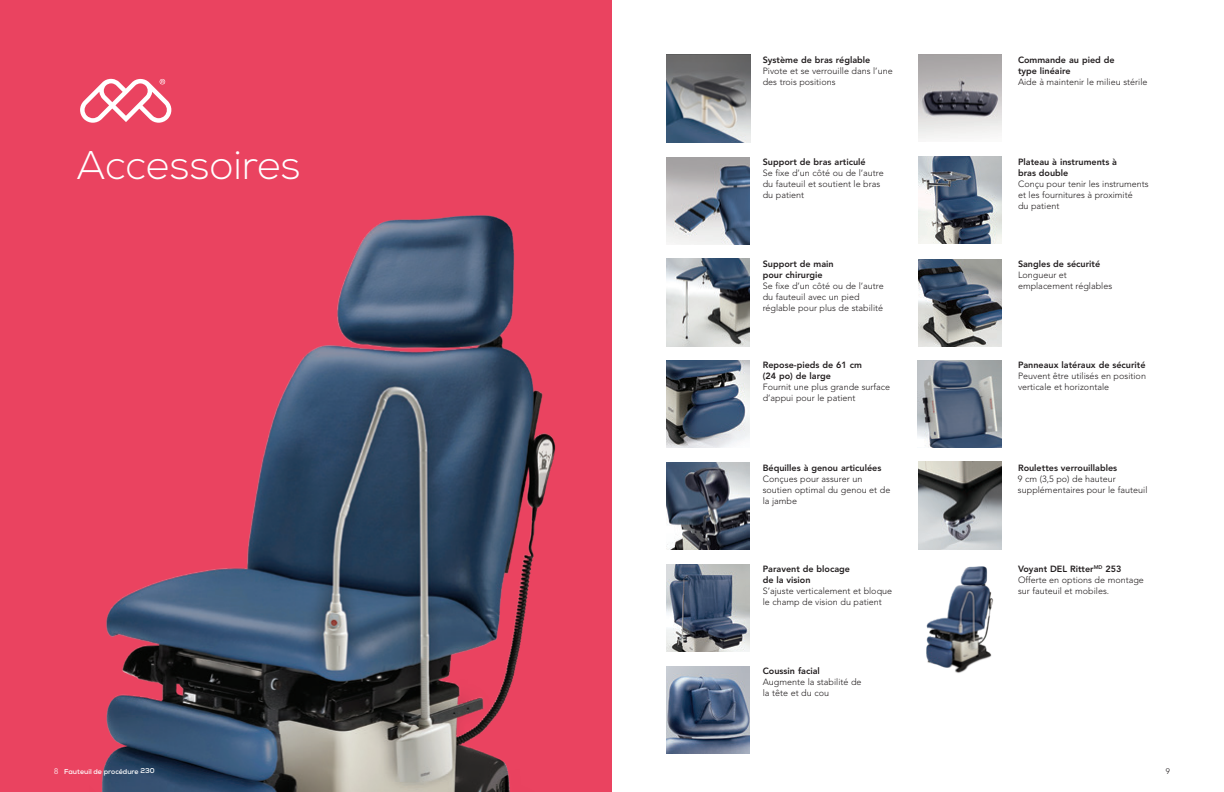
<style>
.page{position:relative;width:1224px;height:792px;background:#fff}
.page>*{position:absolute;margin:0;border:0;box-sizing:border-box;transform-origin:0 0}
.Headline_Style_1{font:300 40px "Nexa";color:#fff}
.NEW_CAPTIONS{font:300 9px/11px "Avenir LT Pro";color:#231f20}
.NEW_CAPTIONS-2{font:800 9px/11px "Avenir LT Pro";color:#231f20}
.t1{font:300 8px "Avenir LT Pro";color:#231f20}
.t2{font:700 7px "Nexa";letter-spacing:-.005em;color:#fff}
.s1{font-family:"Avenir LT Pro";font-weight:300;font-size:8px}
</style>
<div class="page">
<div style="left:0;top:0;width:612px;height:792px;background:#ea4360"></div>
<img style="left:918px;top:259px;width:83px;height:88px">
<img style="left:666px;top:157px;width:84px;height:87px">
<img style="left:666px;top:565px;width:84px;height:87px">
<img style="left:666px;top:666px;width:84px;height:87px">
<img style="left:666px;top:361px;width:84px;height:87px">
<img style="left:666px;top:463px;width:84px;height:87px">
<img style="left:666px;top:259px;width:83px;height:87px">
<img style="left:667px;top:55px;width:83px;height:87px">
<img style="left:918px;top:156px;width:84px;height:87px">
<img style="left:918px;top:462px;width:84px;height:87px">
<img style="left:918px;top:54px;width:84px;height:85px">
<img style="left:918px;top:360px;width:83px;height:87px">
<img style="left:926px;top:566px;width:68px;height:107px">
<img style="left:102px;top:215px;width:454px;height:577px">
<svg style="left:80px;top:79px;width:92px;height:44px"></svg>
<p class="Headline_Style_1" style="left:76px;top:141px;width:226px">Accessoires</p>
<p class="t2" style="left:54px;top:767px;width:102px"><span class="s1">8</span> Fauteuil de procédure 230</p>
<p class="NEW_CAPTIONS-2" style="left:763px;top:54px;width:109px">Système de bras réglable</p>
<p class="NEW_CAPTIONS" style="left:763px;top:65px;width:131px">Pivote et se verrouille dans l’une des trois positions</p>
<p class="NEW_CAPTIONS-2" style="left:763px;top:156px;width:104px">Support de bras articulé</p>
<p class="NEW_CAPTIONS" style="left:763px;top:167px;width:123px">Se fixe d’un côté ou de l’autre du fauteuil et soutient le bras du patient</p>
<p class="NEW_CAPTIONS-2" style="left:763px;top:258px;width:73px">Support de main pour chirurgie</p>
<p class="NEW_CAPTIONS" style="left:763px;top:280px;width:123px">Se fixe d’un côté ou de l’autre du fauteuil avec un pied réglable pour plus de stabilité</p>
<p class="NEW_CAPTIONS-2" style="left:763px;top:360px;width:101px">Repose-pieds de 61 cm (24 po) de large</p>
<p class="NEW_CAPTIONS" style="left:763px;top:382px;width:129px">Fournit une plus grande surface d’appui pour le patient</p>
<p class="NEW_CAPTIONS-2" style="left:763px;top:462px;width:120px">Béquilles à genou articulées</p>
<p class="NEW_CAPTIONS" style="left:763px;top:473px;width:129px">Conçues pour assurer un soutien optimal du genou et de la jambe</p>
<p class="NEW_CAPTIONS-2" style="left:763px;top:564px;width:89px">Paravent de blocage de la vision</p>
<p class="NEW_CAPTIONS" style="left:763px;top:586px;width:131px">S’ajuste verticalement et bloque le champ de vision du patient</p>
<p class="NEW_CAPTIONS-2" style="left:763px;top:665px;width:59px">Coussin facial</p>
<p class="NEW_CAPTIONS" style="left:763px;top:676px;width:100px">Augmente la stabilité de la tête et du cou</p>
<p class="NEW_CAPTIONS-2" style="left:1018px;top:54px;width:98px">Commande au pied de type linéaire</p>
<p class="NEW_CAPTIONS" style="left:1018px;top:76px;width:131px">Aide à maintenir le milieu stérile</p>
<p class="NEW_CAPTIONS-2" style="left:1018px;top:156px;width:101px">Plateau à instruments à bras double</p>
<p class="NEW_CAPTIONS" style="left:1018px;top:178px;width:132px">Conçu pour tenir les instruments et les fournitures à proximité<br>du patient</p>
<p class="NEW_CAPTIONS-2" style="left:1018px;top:258px;width:84px">Sangles de sécurité</p>
<p class="NEW_CAPTIONS" style="left:1018px;top:269px;width:96px">Longueur et emplacement réglables</p>
<p class="NEW_CAPTIONS-2" style="left:1018px;top:360px;width:129px">Panneaux latéraux de sécurité</p>
<p class="NEW_CAPTIONS" style="left:1018px;top:371px;width:130px">Peuvent être utilisés en position verticale et horizontale</p>
<p class="NEW_CAPTIONS-2" style="left:1018px;top:462px;width:101px">Roulettes verrouillables</p>
<p class="NEW_CAPTIONS" style="left:1018px;top:473px;width:131px">9 cm (3,5 po) de hauteur supplémentaires pour le fauteuil</p>
<p class="NEW_CAPTIONS-2" style="left:1018px;top:564px;width:105px">Voyant DEL Ritter<sup>MD</sup> 253</p>
<p class="NEW_CAPTIONS" style="left:1018px;top:575px;width:127px">Offerte en options de montage sur fauteuil et mobiles.</p>
<p class="t1" style="left:1166px;top:767px;width:6px">9</p>
</div>
